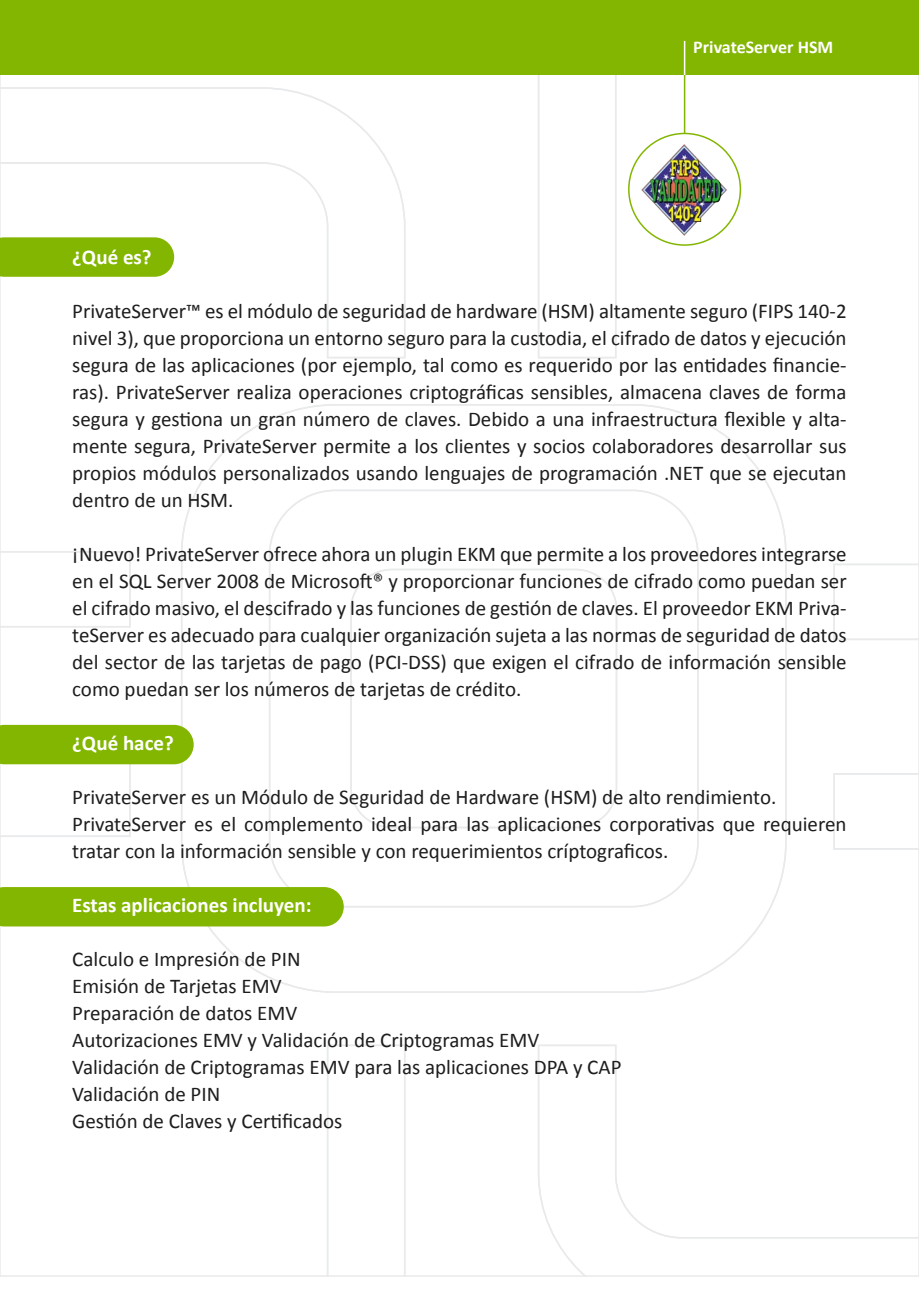
<style>
.page{position:relative;width:919px;height:1289px;background:#fff}
.page>*{position:absolute;margin:0;border:0;box-sizing:border-box;transform-origin:0 0}
.t1{font:21px/27px "Calibri";color:#1e1c1c;text-align:justify}
.t2{font:700 21px "Calibri";color:#fff}
.t3{font:700 18px "Calibri";color:#fff}
</style>
<div class="page">
<div style="left:327px;top:1044px;width:78px;height:232px;border:2px solid #e9eaeb"></div>
<div style="left:0;top:760px;width:131px;height:77px;border:2px solid #e9eaeb"></div>
<svg style="left:0;top:86px;width:406px;height:273px"></svg>
<svg style="left:537px;top:1044px;width:381px;height:233px"></svg>
<div style="left:0;top:551px;width:131px;height:76px;border:2px solid #e9eaeb"></div>
<svg style="left:538px;top:75px;width:79px;height:284px"></svg>
<div style="left:833px;top:773px;width:85px;height:76px;border:2px solid #e9eaeb"></div>
<div style="left:833px;top:563px;width:85px;height:77px;border:2px solid #e9eaeb"></div>
<svg style="left:180px;top:404px;width:607px;height:589px"></svg>
<svg style="left:349px;top:568px;width:269px;height:261px"></svg>
<div style="left:0;top:0;width:918px;height:75px;background:#83b600"></div>
<img style="left:641px;top:140px;width:86px;height:104px">
<hr style="left:683px;top:37px;width:2px;height:97px;background:#83b600">
<hr style="left:683px;top:41px;width:2px;height:34px;background:#fff">
<div style="left:628px;top:133px;width:113px;height:113px;border:2px solid #83b600;border-radius:50%"></div>
<svg style="left:0;top:237px;width:174px;height:40px"></svg>
<div style="left:0;top:725px;width:194px;height:39px;background:#83b600"></div>
<div style="left:0;top:887px;width:344px;height:39px;background:#83b600"></div>
<p class="t3" style="left:693px;top:36px;width:142px">PrivateServer HSM</p>
<p class="t2" style="left:72px;top:243px;width:81px">¿Qué es?</p>
<p class="t1" style="left:72px;top:297px;width:775px">PrivateServer™ es el módulo de seguridad de hardware (HSM) altamente seguro (FIPS 140-2 nivel 3), que proporciona un entorno seguro para la custodia, el cifrado de datos y ejecución segura de las aplicaciones (por ejemplo, tal como es requerido por las entidades financie&shy;ras). PrivateServer realiza operaciones criptográficas sensibles, almacena claves de forma segura y gestiona un gran número de claves. Debido a una infraestructura flexible y alta&shy;mente segura, PrivateServer permite a los clientes y socios colaboradores desarrollar sus propios módulos personalizados usando lenguajes de programación .NET que se ejecutan dentro de un HSM.</p>
<p class="t1" style="left:72px;top:540px;width:776px">¡Nuevo! PrivateServer ofrece ahora un plugin EKM que permite a los proveedores integrarse en el SQL Server 2008 de Microsoft® y proporcionar funciones de cifrado como puedan ser el cifrado masivo, el descifrado y las funciones de gestión de claves. El proveedor EKM Priva&shy;teServer es adecuado para cualquier organización sujeta a las normas de seguridad de datos del sector de las tarjetas de pago (PCI-DSS) que exigen el cifrado de información sensible como puedan ser los números de tarjetas de crédito.</p>
<p class="t2" style="left:72px;top:729px;width:103px">¿Qué hace?</p>
<p class="t1" style="left:72px;top:783px;width:775px;text-align:left">PrivateServer es un Módulo de Seguridad de Hardware (HSM) de alto rendimiento.<br>PrivateServer es el complemento ideal para las aplicaciones corporativas que requieren tratar con la información sensible y con requerimientos críptograficos.</p>
<p class="t2" style="left:72px;top:891px;width:241px">Estas aplicaciones incluyen:</p>
<p class="t1" style="left:72px;top:945px;width:550px;text-align:left">Calculo e Impresión de PIN<br>Emisión de Tarjetas EMV<br>Preparación de datos EMV<br>Autorizaciones EMV y Validación de Criptogramas EMV Validación de Criptogramas EMV para las aplicaciones DPA y CAP Validación de PIN<br>Gestión de Claves y Certificados</p>
</div>
